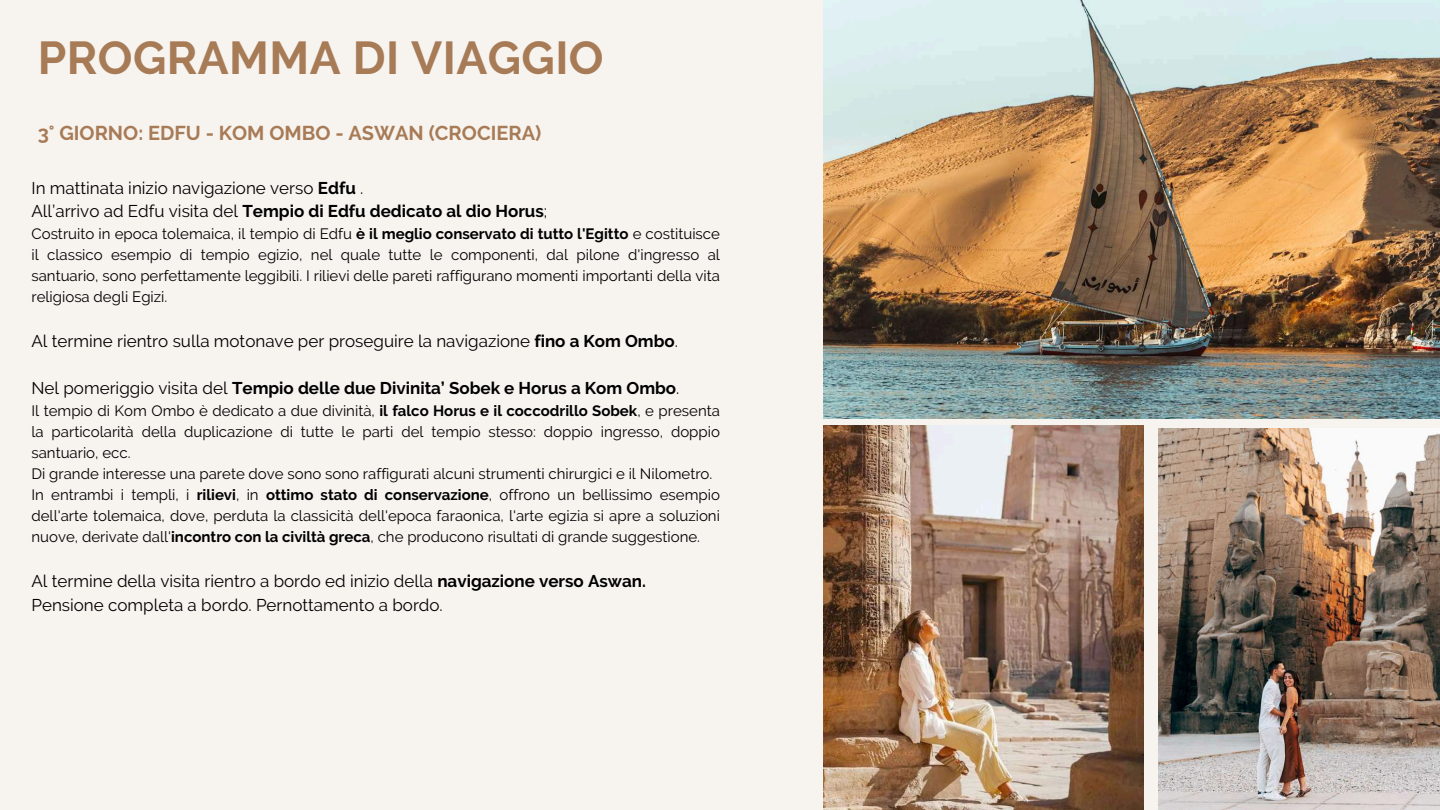
<style>
.page{position:relative;width:1440px;height:810px;background:#f7f4f0}
.page>*{position:absolute;margin:0;border:0;box-sizing:border-box;transform-origin:0 0}
.t1{font:700 46px "Raleway";letter-spacing:.01em;color:#a87b57}
.t2{font:700 20px "Raleway";color:#a87b57}
.t3{font:17px/23.2px "Raleway";color:#000}
.t4{font:700 17px "Raleway";color:#000}
.t5{font:15px/21px "Raleway";color:#000;text-align:justify}
.s1{font-weight:700}
.s2{font-weight:400}
</style>
<div class="page">
<img style="left:824px;top:0;width:616px;height:418px">
<img style="left:824px;top:425px;width:319px;height:385px">
<img style="left:1159px;top:429px;width:281px;height:381px">
<h1 class="t1" style="left:38px;top:30px;width:568px">PROGRAMMA DI VIAGGIO</h1>
<h2 class="t2" style="left:38px;top:121px;width:505px">3° GIORNO: EDFU - KOM OMBO - ASWAN (CROCIERA)</h2>
<p class="t3" style="left:31px;top:176px;width:517px">In mattinata inizio navigazione verso <span class="s1">Edfu</span> .<br>All’arrivo ad Edfu visita del <span class="s1">Tempio di Edfu dedicato al dio Horus</span>;</p>
<p class="t5" style="left:31px;top:224px;width:690px">Costruito in epoca tolemaica, il tempio di Edfu <span class="s1">è il meglio conservato di tutto l'Egitto</span> e costituisce il classico esempio di tempio egizio, nel quale tutte le componenti, dal pilone d'ingresso al santuario, sono perfettamente leggibili. I rilievi delle pareti raffigurano momenti importanti della vita religiosa degli Egizi.</p>
<p class="t3" style="left:31px;top:330px;width:648px">Al termine rientro sulla motonave per proseguire la navigazione <span class="s1">fino a Kom Ombo</span>.</p>
<p class="t4" style="left:31px;top:378px;width:649px"><span class="s2">Nel pomeriggio visita del</span> Tempio delle due Divinita’ Sobek e Horus a Kom Ombo<span class="s2">.</span></p>
<p class="t5" style="left:31px;top:401px;width:690px;text-align:left">Il tempio di Kom Ombo è dedicato a due divinità, <span class="s1">il falco Horus e il coccodrillo Sobek</span>, e presenta la particolarità della duplicazione di tutte le parti del tempio stesso: doppio ingresso, doppio santuario, ecc.<br>Di grande interesse una parete dove sono sono raffigurati alcuni strumenti chirurgici e il Nilometro.<br>In entrambi i templi, i <span class="s1">rilievi</span>, in <span class="s1">ottimo stato di conservazione</span>, offrono un bellissimo esempio dell'arte tolemaica, dove, perduta la classicità dell'epoca faraonica, l'arte egizia si apre a soluzioni nuove, derivate dall'<span class="s1">incontro con la civiltà greca</span>, che producono risultati di grande suggestione.</p>
<p class="t3" style="left:31px;top:570px;width:616px">Al termine della visita rientro a bordo ed inizio della <span class="s1">navigazione verso Aswan.<br></span>Pensione completa a bordo. Pernottamento a bordo.</p>
</div>
